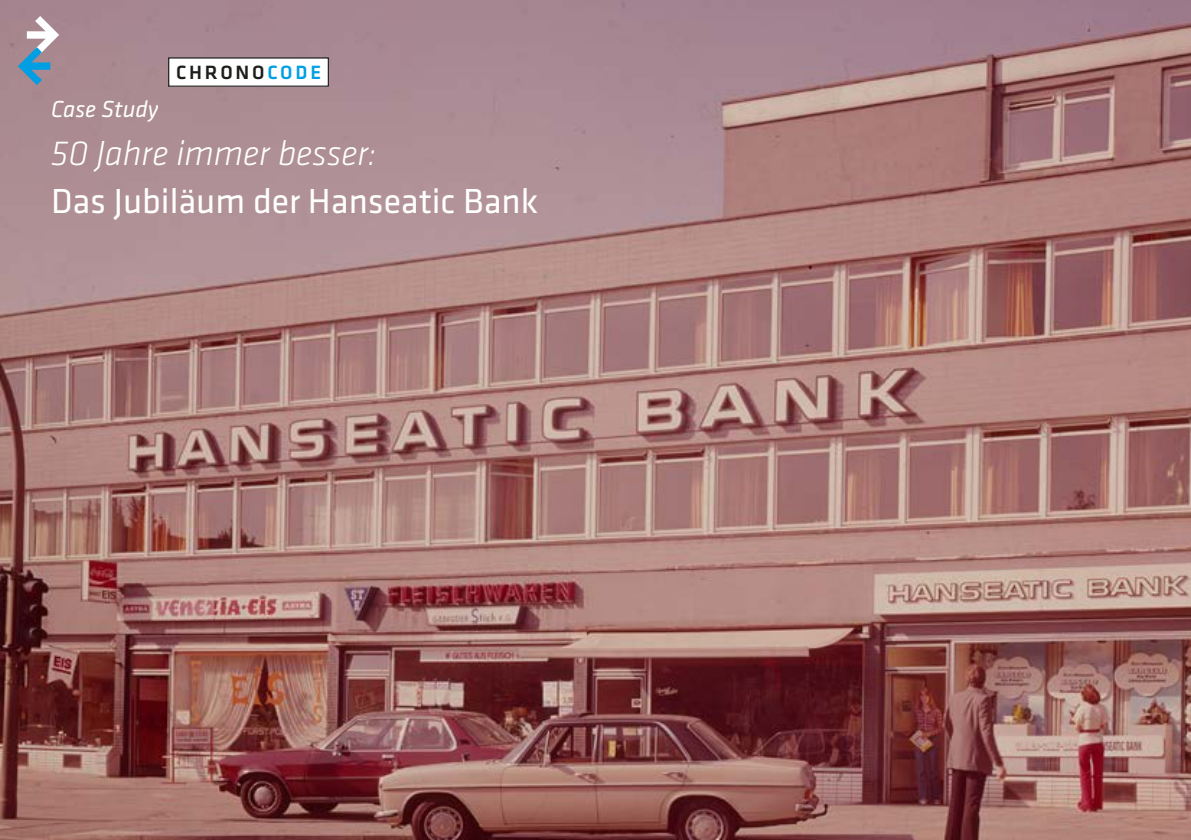
<style>
.page{position:relative;width:1191px;height:840px;background:#fff}
.page>*{position:absolute;margin:0;border:0;box-sizing:border-box;transform-origin:0 0}
.t1{font:36px "Klavika";color:#fff}
.t2{font:italic 300 36px "Klavika";color:#fff}
.t3{font:italic 24px "Klavika";color:#fff}
.t4{font:500 20px "Klavika";letter-spacing:.14em;color:#1d1d1b}
.s1{color:#009fe3}
</style>
<div class="page">
<img style="left:0;top:0;width:1191px;height:839px">
<div style="left:169px;top:58px;width:159px;height:28px;background:#fff"></div>
<div style="left:168px;top:57px;width:161px;height:30px;border:1px solid #1d1d1b"></div>
<svg style="left:18px;top:16px;width:41px;height:69px;background:#999eaf"></svg>
<p class="t4" style="left:176px;top:61px;width:147px">CHRONO<span class="s1">CODE</span></p>
<p class="t3" style="left:51px;top:96px;width:109px">Case Study</p>
<p class="t2" style="left:51px;top:134px;width:327px">50 Jahre immer besser:</p>
<p class="t1" style="left:51px;top:182px;width:488px">Das Jubiläum der Hanseatic Bank</p>
</div>
